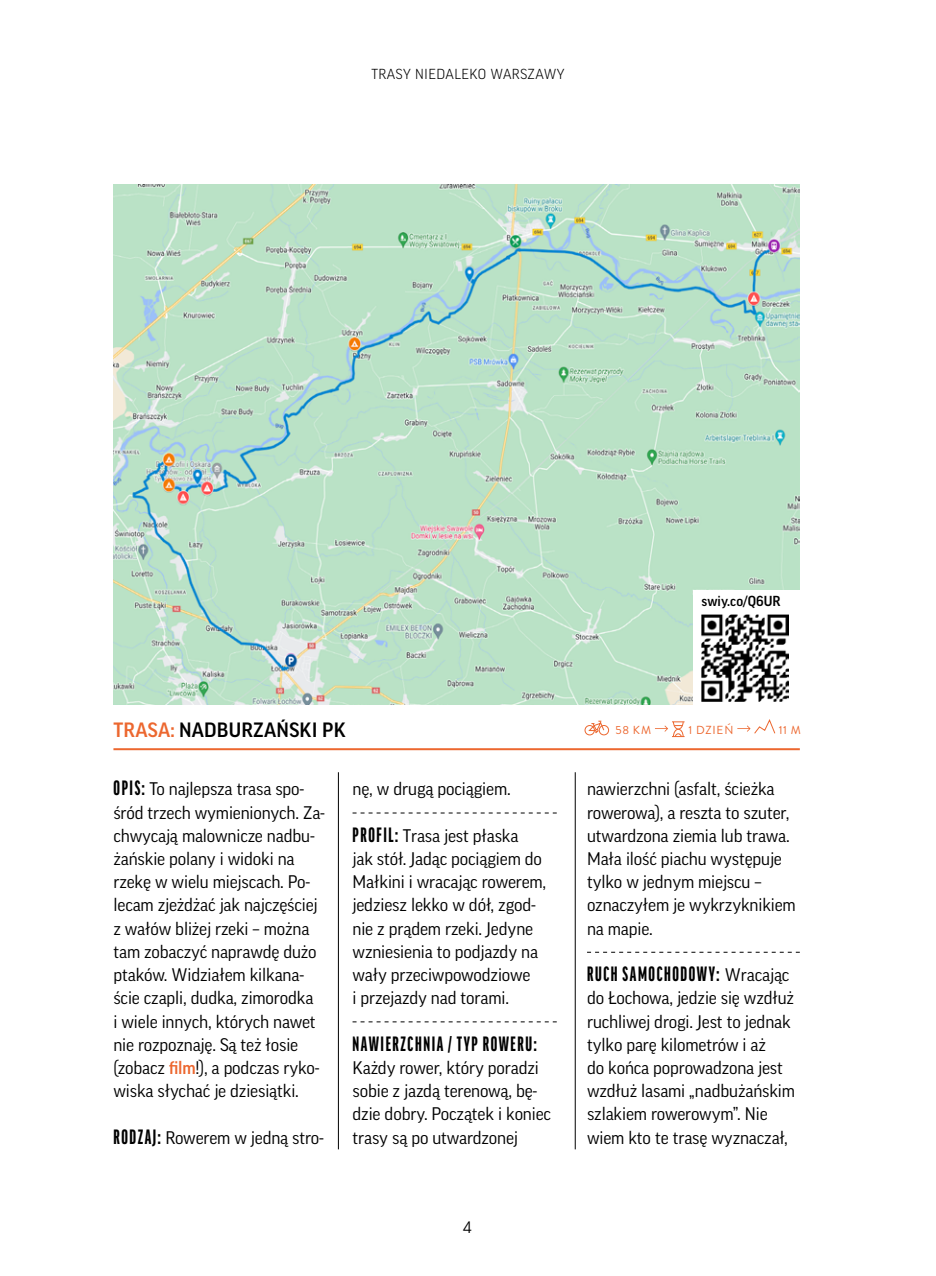
<style>
.page{position:relative;width:936px;height:1276px;background:#fff}
.page>*{position:absolute;margin:0;border:0;box-sizing:border-box;transform-origin:0 0}
.t1{font:900 20px "Good Pro Comp";letter-spacing:.08em;color:#000}
.t2{font:500 20px "Good Pro";letter-spacing:.01em;color:#000}
.t3{font:17.6px/23.2px "Good Pro";letter-spacing:-.01em;color:#000}
.t4{font:16px "Good Pro";color:#000}
.t5{font:300 14px "Good Pro";letter-spacing:.03em;color:#000}
.t6{font:500 14px "Good Pro";color:#000}
.t7{font:11.6px "Brandon Grotesque";letter-spacing:.07em;color:#ec672f}
.s1{color:#ec672f}
.s2{font-family:"Good Pro Comp";font-weight:900;font-size:20px}
.s3{font-weight:500;color:#ec672f}
.s4{font-family:"Good Pro";font-weight:400;font-size:17.6px}
</style>
<div class="page">
<img style="left:113px;top:184px;width:686px;height:521px">
<hr style="left:338px;top:772px;width:1px;height:377px;background:#000">
<hr style="left:575px;top:772px;width:1px;height:377px;background:#000">
<svg style="left:352px;top:812px;width:204px;height:1px"></svg>
<svg style="left:352px;top:1021px;width:204px;height:1px"></svg>
<svg style="left:587px;top:951px;width:212px;height:1px"></svg>
<hr style="left:113px;top:748px;width:686px;height:2px;background:#ec672f">
<div style="left:693px;top:590px;width:106px;height:115px;background:#fff"></div>
<img style="left:701px;top:614px;width:87px;height:87px">
<div style="left:584px;top:725px;width:10px;height:10px;border:1px solid #ec672f;border-radius:50%"></div>
<div style="left:599px;top:725px;width:10px;height:10px;border:1px solid #ec672f;border-radius:50%"></div>
<svg style="left:588px;top:720px;width:16px;height:13px"></svg>
<svg style="left:655px;top:721px;width:29px;height:16px"></svg>
<svg style="left:737px;top:719px;width:38px;height:15px"></svg>
<p class="t5" style="left:371px;top:66px;width:195px">TRASY NIEDALEKO WARSZAWY</p>
<p class="t6" style="left:701px;top:593px;width:80px">swiy.co/Q6UR</p>
<p class="t2" style="left:113px;top:718px;width:233px"><span class="s1">TRASA:</span> NADBURZAŃSKI PK</p>
<p class="t3" style="left:113px;top:777px;width:213px"><span class="s2">OPIS:</span> To najlepsza trasa spo&shy;śród trzech wymienionych. Za&shy;chwycają malownicze nadbu&shy;żańskie polany i widoki na rzekę w wielu miejscach. Po&shy;lecam zjeżdżać jak najczęściej z wałów bliżej rzeki – można tam zobaczyć naprawdę dużo ptaków. Widziałem kilkana&shy;ście czapli, dudka, zimorodka<br>i wiele innych, których nawet nie rozpoznaję. Są też łosie (zobacz <span class="s3">film</span>!), a podczas ryko&shy;wiska słychać je dziesiątki.</p>
<p class="t3" style="left:113px;top:1125px;width:212px"><span class="s2">RODZAJ:</span> Rowerem w jedną stro-</p>
<p class="t3" style="left:352px;top:777px;width:160px">nę, w drugą pociągiem.</p>
<p class="t3" style="left:352px;top:824px;width:195px"><span class="s2">PROFIL:</span> Trasa jest płaska<br>jak stół. Jadąc pociągiem do<br>Małkini i wracając rowerem, jedziesz lekko w dół, zgod&shy;nie z prądem rzeki. Jedyne wzniesienia to podjazdy na wały przeciwpowodziowe<br>i przejazdy nad torami.</p>
<p class="t1" style="left:352px;top:1032px;width:185px">NAWIERZCHNIA / TYP ROWERU:</p>
<p class="t3" style="left:352px;top:1056px;width:200px">Każdy rower, który poradzi sobie z jazdą terenową, bę&shy;dzie dobry. Początek i koniec trasy są po utwardzonej</p>
<p class="t4" style="left:463px;top:1218px;width:10px">4</p>
<p class="t7" style="left:615px;top:721px;width:37px">58 KM</p>
<p class="t7" style="left:688px;top:721px;width:47px">1 DZIEŃ</p>
<p class="t7" style="left:778px;top:721px;width:24px">11 M</p>
<p class="t3" style="left:587px;top:777px;width:210px">nawierzchni (asfalt, ścieżka rowerowa), a reszta to szuter, utwardzona ziemia lub trawa.<br>Mała ilość piachu występuje tylko w jednym miejscu – oznaczyłem je wykrzyknikiem na mapie.</p>
<p class="t1" style="left:587px;top:963px;width:204px">RUCH SAMOCHODOWY: <span class="s4">Wracając</span></p>
<p class="t3" style="left:587px;top:986px;width:209px">do Łochowa, jedzie się wzdłuż ruchliwej drogi. Jest to jednak tylko parę kilometrów i aż<br>do końca poprowadzona jest wzdłuż lasami „nadbużańskim szlakiem rowerowym”. Nie wiem kto te trasę wyznaczał,</p>
</div>
